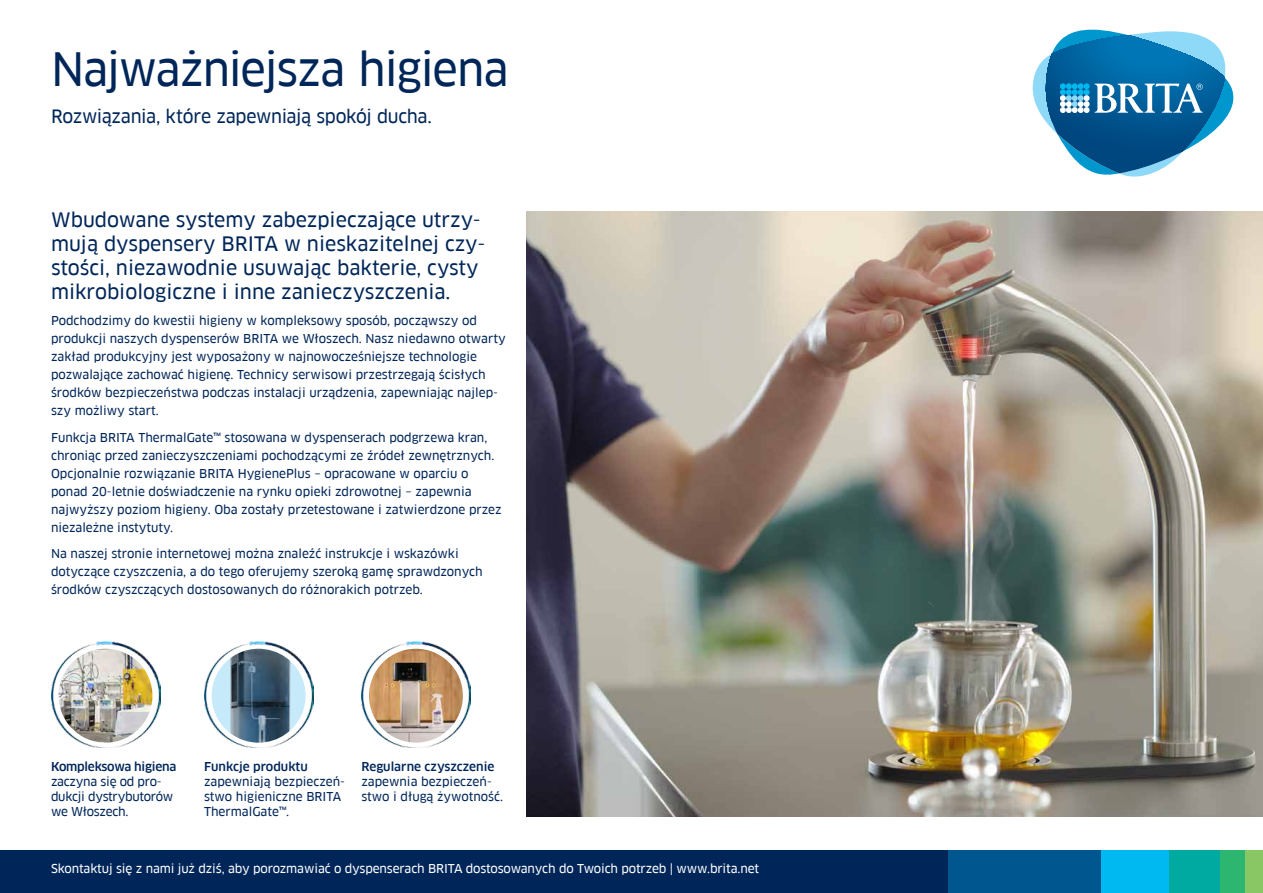
<style>
.page{position:relative;width:1263px;height:893px;background:#fff}
.page>*{position:absolute;margin:0;border:0;box-sizing:border-box;transform-origin:0 0}
.t1{font:45px "Clan Pro News CV";letter-spacing:-.035em;color:#002659}
.t2{font:19.5px/24px "Clan Pro News CV";color:#002659}
.t3{font:18px "Clan Pro News CV";letter-spacing:-.02em;color:#002659}
.t4{font:12px/18px "Clan Pro News CV";color:#002659}
.t5{font:12px "Clan Pro News CV";letter-spacing:-.01em;color:#fff}
.t6{font:12px "Clan Pro Medium CV";letter-spacing:-.005em;color:#002659}
.t7{font:12px/15px "Clan Pro News CV";letter-spacing:-.02em;color:#002659}
</style>
<div class="page">
<img style="left:51px;top:641px;width:109px;height:107px">
<img style="left:59px;top:649px;width:93px;height:94px;border-radius:47px">
<img style="left:204px;top:641px;width:109px;height:107px">
<div style="left:212px;top:649px;width:94px;height:94px;background:#c7eafb;border-radius:50%"></div>
<img style="left:226px;top:649px;width:77px;height:94px">
<img style="left:361px;top:641px;width:109px;height:107px">
<img style="left:369px;top:649px;width:94px;height:94px;border-radius:47px">
<img style="left:526px;top:211px;width:737px;height:605px">
<div style="left:0;top:850px;width:948px;height:43px;background:#002659"></div>
<div style="left:948px;top:850px;width:153px;height:43px;background:#00568f"></div>
<div style="left:1101px;top:850px;width:68px;height:43px;background:#00b9f1"></div>
<div style="left:1169px;top:850px;width:51px;height:43px;background:#00aaa0"></div>
<div style="left:1220px;top:850px;width:26px;height:43px;background:#2db66f"></div>
<div style="left:1246px;top:850px;width:17px;height:43px;background:#89c765"></div>
<svg style="left:1033px;top:30px;width:200px;height:147px"></svg>
<h1 class="t1" style="left:51px;top:43px;width:459px">Najważniejsza higiena</h1>
<h3 class="t3" style="left:51px;top:105px;width:382px">Rozwiązania, które zapewniają spokój ducha.</h3>
<h2 class="t2" style="left:51px;top:208px;width:436px">Wbudowane systemy zabezpieczające utrzy&shy;mują dyspensery BRITA w nieskazitelnej czy&shy;stości, niezawodnie usuwając bakterie, cysty mikrobiologiczne i inne zanieczyszczenia.</h2>
<p class="t4" style="left:51px;top:312px;width:456px">Podchodzimy do kwestii higieny w kompleksowy sposób, począwszy od produkcji naszych dyspenserów BRITA we Włoszech. Nasz niedawno otwarty zakład produkcyjny jest wyposażony w najnowocześniejsze technologie pozwalające zachować higienę. Technicy serwisowi przestrzegają ścisłych środków bezpieczeństwa podczas instalacji urządzenia, zapewniając najlep&shy;szy możliwy start.</p>
<p class="t4" style="left:51px;top:428px;width:452px">Funkcja BRITA ThermalGate™ stosowana w dyspenserach podgrzewa kran, chroniąc przed zanieczyszczeniami pochodzącymi ze źródeł zewnętrznych.<br>Opcjonalnie rozwiązanie BRITA HygienePlus – opracowane w oparciu o ponad 20-letnie doświadczenie na rynku opieki zdrowotnej – zapewnia najwyższy poziom higieny. Oba zostały przetestowane i zatwierdzone przez niezależne instytuty.</p>
<p class="t4" style="left:51px;top:545px;width:433px">Na naszej stronie internetowej można znaleźć instrukcje i wskazówki dotyczące czyszczenia, a do tego oferujemy szeroką gamę sprawdzonych środków czyszczących dostosowanych do różnorakich potrzeb.</p>
<p class="t6" style="left:51px;top:760px;width:127px">Kompleksowa higiena</p>
<p class="t7" style="left:51px;top:774px;width:124px">zaczyna się od pro&shy;dukcji dystrybutorów we Włoszech.</p>
<p class="t6" style="left:204px;top:760px;width:105px">Funkcje produktu</p>
<p class="t4" style="left:204px;top:774px;width:143px;line-height:15px">zapewniają bezpieczeń&shy;stwo higieniczne BRITA<br>ThermalGate™.</p>
<p class="t6" style="left:361px;top:760px;width:134px">Regularne czyszczenie</p>
<p class="t4" style="left:361px;top:774px;width:143px;line-height:15px">zapewnia bezpieczeń&shy;stwo i długą żywotność.</p>
<p class="t5" style="left:51px;top:861px;width:710px">Skontaktuj się z nami już dziś, aby porozmawiać o dyspenserach BRITA dostosowanych do Twoich potrzeb | www.brita.net</p>
</div>
